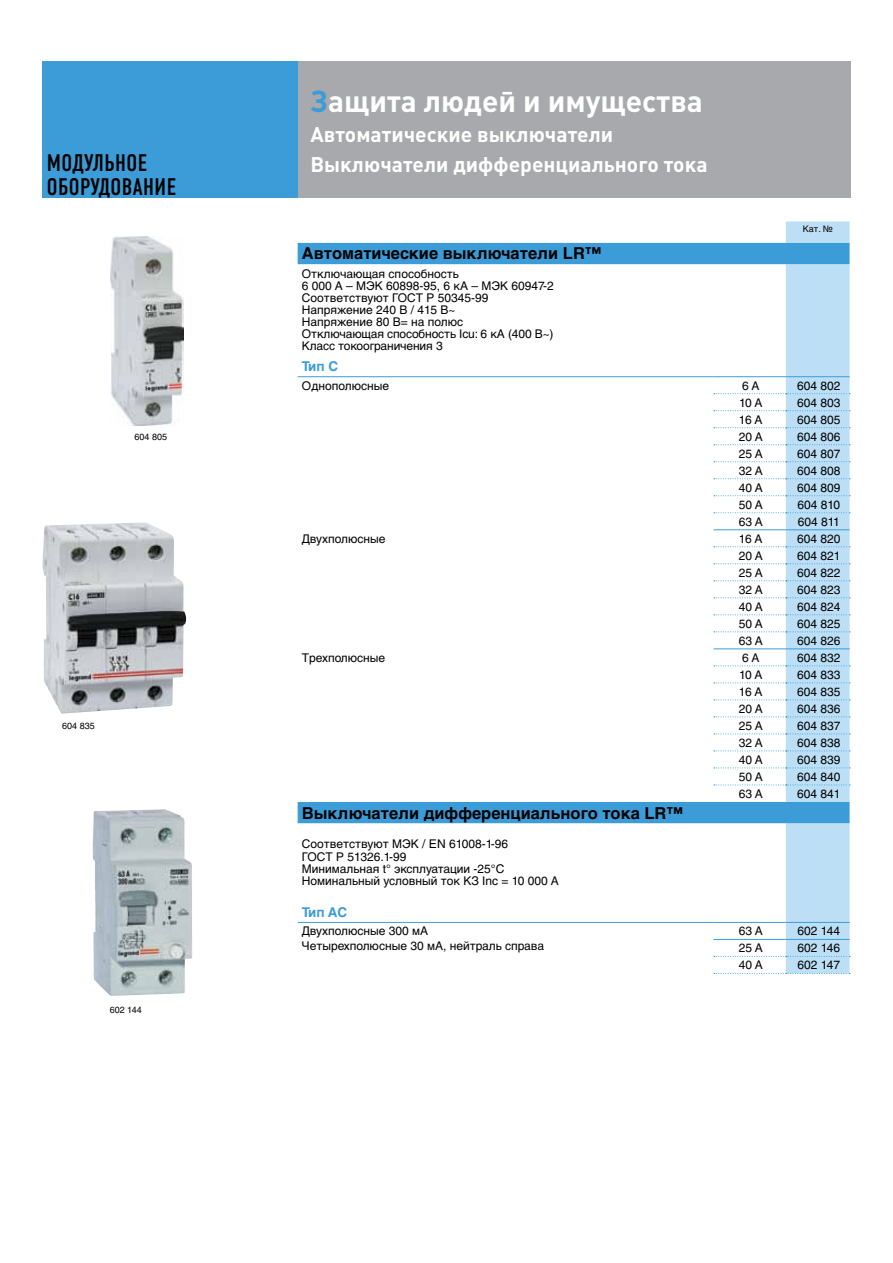
<style>
.page{position:relative;width:893px;height:1263px;background:#fff}
.page>*{position:absolute;margin:0;border:0;box-sizing:border-box;transform-origin:0 0}
.t1{font:700 30px "DIN";color:#fff}
.t2{font:24px "DIN Condensed C";letter-spacing:.02em;color:#000}
.t3{font:700 21px "DIN";color:#fff}
.t4{font:700 16.5px "Helvetica LT Std";color:#000}
.t5{font:700 13.5px "Helvetica LT Std";color:#3c9cd7}
.t6{font:12px/12px "Helvetica LT Std";color:#000}
.t7{font:9px "Helvetica LT Std";color:#000}
.s1{color:#3c9cd7}
</style>
<div class="page">
<div style="left:298px;top:62px;width:552px;height:136px;background:#a7a9ac"></div>
<div style="left:43px;top:62px;width:255px;height:136px;background:#3c9cd7"></div>
<img style="left:111px;top:237px;width:72px;height:189px">
<img style="left:43px;top:522px;width:143px;height:192px">
<img style="left:92px;top:809px;width:100px;height:187px">
<div style="left:786px;top:221px;width:64px;height:752px;background:#bcdff6"></div>
<svg style="left:298px;top:243px;width:552px;height:580px"></svg>
<hr style="left:298px;top:376px;width:415px;height:1px;background:#3c9cd7">
<hr style="left:713px;top:376px;width:73px;height:1px;background:#3c9cd7">
<hr style="left:713px;top:529px;width:73px;height:1px;background:#3c9cd7">
<hr style="left:713px;top:648px;width:73px;height:1px;background:#3c9cd7">
<hr style="left:298px;top:922px;width:415px;height:1px;background:#3c9cd7">
<hr style="left:786px;top:376px;width:64px;height:1px;background:#3c9cd7">
<svg style="left:714px;top:393px;width:136px;height:1px"></svg>
<svg style="left:714px;top:512px;width:136px;height:1px"></svg>
<svg style="left:714px;top:665px;width:136px;height:1px"></svg>
<svg style="left:714px;top:784px;width:136px;height:1px"></svg>
<svg style="left:714px;top:956px;width:136px;height:1px"></svg>
<svg style="left:714px;top:973px;width:136px;height:1px"></svg>
<svg style="left:714px;top:410px;width:136px;height:1px"></svg>
<svg style="left:714px;top:427px;width:136px;height:1px"></svg>
<svg style="left:714px;top:444px;width:136px;height:1px"></svg>
<svg style="left:714px;top:461px;width:136px;height:1px"></svg>
<svg style="left:714px;top:478px;width:136px;height:1px"></svg>
<svg style="left:714px;top:495px;width:136px;height:1px"></svg>
<svg style="left:714px;top:546px;width:136px;height:1px"></svg>
<svg style="left:714px;top:563px;width:136px;height:1px"></svg>
<svg style="left:714px;top:580px;width:136px;height:1px"></svg>
<svg style="left:714px;top:597px;width:136px;height:1px"></svg>
<svg style="left:714px;top:614px;width:136px;height:1px"></svg>
<svg style="left:714px;top:631px;width:136px;height:1px"></svg>
<svg style="left:714px;top:682px;width:136px;height:1px"></svg>
<svg style="left:714px;top:699px;width:136px;height:1px"></svg>
<svg style="left:714px;top:716px;width:136px;height:1px"></svg>
<svg style="left:714px;top:733px;width:136px;height:1px"></svg>
<svg style="left:714px;top:750px;width:136px;height:1px"></svg>
<svg style="left:714px;top:767px;width:136px;height:1px"></svg>
<hr style="left:786px;top:529px;width:64px;height:1px;background:#3c9cd7">
<hr style="left:786px;top:648px;width:64px;height:1px;background:#3c9cd7">
<hr style="left:713px;top:922px;width:73px;height:1px;background:#3c9cd7">
<hr style="left:786px;top:922px;width:64px;height:1px;background:#3c9cd7">
<hr style="left:713px;top:939px;width:73px;height:1px;background:#3c9cd7">
<hr style="left:786px;top:939px;width:64px;height:1px;background:#3c9cd7">
<h1 class="t1" style="left:310px;top:82px;width:394px"><span class="s1">З</span>ащита людей и имущества</h1>
<h3 class="t3" style="left:310px;top:121px;width:304px">Автоматические выключатели</h3>
<h2 class="t2" style="left:47px;top:150px;width:102px">МОДУЛЬНОЕ</h2>
<h3 class="t3" style="left:310px;top:151px;width:399px">Выключатели дифференциального тока</h3>
<h2 class="t2" style="left:47px;top:174px;width:131px">ОБОРУДОВАНИЕ</h2>
<p class="t7" style="left:803px;top:224px;width:31px">Кат. №</p>
<p class="t7" style="left:135px;top:432px;width:34px">604 805</p>
<p class="t7" style="left:62px;top:720px;width:34px">604 835</p>
<p class="t7" style="left:110px;top:1004px;width:34px">602 144</p>
<h3 class="t4" style="left:302px;top:244px;width:301px">Автоматические выключатели LR™</h3>
<p class="t6" style="left:302px;top:268px;width:253px">Отключающая способность<br>6 000 А – МЭК 60898-95, 6 кА – МЭК 60947-2<br>Соответствуют ГОСТ Р 50345-99<br>Напряжение 240 В / 415 В~<br>Напряжение 80 В= на полюс<br>Отключающая способность Icu: 6 кА (400 В~)<br>Класс токоограничения 3</p>
<p class="t5" style="left:302px;top:358px;width:38px">Тип C</p>
<p class="t6" style="left:302px;top:379px;width:89px">Однополюсные</p>
<p class="t6" style="left:742px;top:379px;width:19px">6 А</p>
<p class="t6" style="left:797px;top:379px;width:45px">604 802</p>
<p class="t6" style="left:739px;top:396px;width:25px">10 А</p>
<p class="t6" style="left:797px;top:396px;width:45px">604 803</p>
<p class="t6" style="left:739px;top:413px;width:25px">16 А</p>
<p class="t6" style="left:797px;top:413px;width:45px">604 805</p>
<p class="t6" style="left:739px;top:430px;width:26px">20 А</p>
<p class="t6" style="left:797px;top:430px;width:45px">604 806</p>
<p class="t6" style="left:739px;top:447px;width:26px">25 А</p>
<p class="t6" style="left:797px;top:447px;width:45px">604 807</p>
<p class="t6" style="left:739px;top:464px;width:26px">32 А</p>
<p class="t6" style="left:797px;top:464px;width:45px">604 808</p>
<p class="t6" style="left:739px;top:481px;width:26px">40 А</p>
<p class="t6" style="left:797px;top:481px;width:45px">604 809</p>
<p class="t6" style="left:739px;top:498px;width:26px">50 А</p>
<p class="t6" style="left:797px;top:498px;width:44px">604 810</p>
<p class="t6" style="left:739px;top:515px;width:26px">63 А</p>
<p class="t6" style="left:798px;top:515px;width:43px">604 811</p>
<p class="t6" style="left:302px;top:532px;width:85px">Двухполюсные</p>
<p class="t6" style="left:739px;top:532px;width:25px">16 А</p>
<p class="t6" style="left:797px;top:532px;width:45px">604 820</p>
<p class="t6" style="left:739px;top:549px;width:26px">20 А</p>
<p class="t6" style="left:797px;top:549px;width:45px">604 821</p>
<p class="t6" style="left:739px;top:566px;width:26px">25 А</p>
<p class="t6" style="left:797px;top:566px;width:45px">604 822</p>
<p class="t6" style="left:739px;top:583px;width:26px">32 А</p>
<p class="t6" style="left:797px;top:583px;width:45px">604 823</p>
<p class="t6" style="left:739px;top:600px;width:26px">40 А</p>
<p class="t6" style="left:797px;top:600px;width:45px">604 824</p>
<p class="t6" style="left:739px;top:617px;width:26px">50 А</p>
<p class="t6" style="left:797px;top:617px;width:45px">604 825</p>
<p class="t6" style="left:739px;top:634px;width:26px">63 А</p>
<p class="t6" style="left:797px;top:634px;width:45px">604 826</p>
<p class="t6" style="left:302px;top:651px;width:85px">Трехполюсные</p>
<p class="t6" style="left:742px;top:651px;width:19px">6 А</p>
<p class="t6" style="left:797px;top:651px;width:45px">604 832</p>
<p class="t6" style="left:739px;top:668px;width:25px">10 А</p>
<p class="t6" style="left:797px;top:668px;width:45px">604 833</p>
<p class="t6" style="left:739px;top:685px;width:25px">16 А</p>
<p class="t6" style="left:797px;top:685px;width:45px">604 835</p>
<p class="t6" style="left:739px;top:702px;width:26px">20 А</p>
<p class="t6" style="left:797px;top:702px;width:45px">604 836</p>
<p class="t6" style="left:739px;top:719px;width:26px">25 А</p>
<p class="t6" style="left:797px;top:719px;width:45px">604 837</p>
<p class="t6" style="left:739px;top:736px;width:26px">32 А</p>
<p class="t6" style="left:797px;top:736px;width:45px">604 838</p>
<p class="t6" style="left:739px;top:753px;width:26px">40 А</p>
<p class="t6" style="left:797px;top:753px;width:45px">604 839</p>
<p class="t6" style="left:739px;top:770px;width:26px">50 А</p>
<p class="t6" style="left:797px;top:770px;width:45px">604 840</p>
<p class="t6" style="left:739px;top:787px;width:26px">63 А</p>
<p class="t6" style="left:797px;top:787px;width:45px">604 841</p>
<h3 class="t4" style="left:302px;top:803px;width:383px">Выключатели дифференциального тока LR™</h3>
<p class="t6" style="left:302px;top:838px;width:258px">Соответствуют МЭК / EN 61008-1-96<br>ГОСТ Р 51326.1-99<br>Минимальная t° эксплуатации -25°C<br>Номинальный условный ток КЗ Inc = 10 000 А</p>
<p class="t5" style="left:302px;top:904px;width:47px">Тип АC</p>
<p class="t6" style="left:302px;top:925px;width:128px">Двухполюсные 300 мА</p>
<p class="t6" style="left:739px;top:925px;width:26px">63 А</p>
<p class="t6" style="left:797px;top:925px;width:44px">602 144</p>
<p class="t6" style="left:302px;top:940px;width:244px">Четырехполюсные 30 мА, нейтраль справа</p>
<p class="t6" style="left:739px;top:942px;width:26px">25 А</p>
<p class="t6" style="left:797px;top:942px;width:44px">602 146</p>
<p class="t6" style="left:739px;top:959px;width:26px">40 А</p>
<p class="t6" style="left:797px;top:959px;width:44px">602 147</p>
</div>
